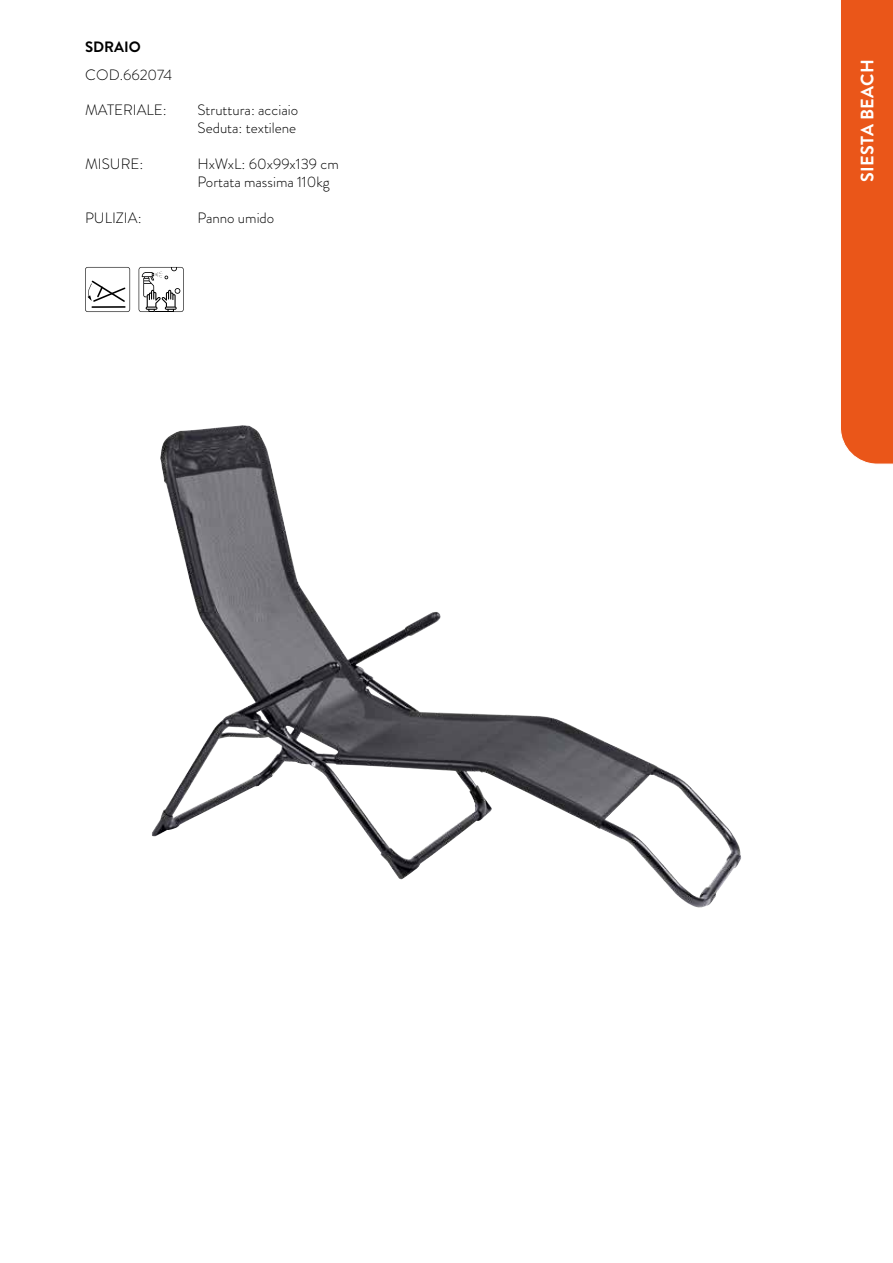
<style>
.page{position:relative;width:893px;height:1263px;background:#fff}
.page>*{position:absolute;margin:0;border:0;box-sizing:border-box;transform-origin:0 0}
.t1{font:700 18px "Brandon Grotesque";letter-spacing:.02em;color:#fff}
.t2{font:300 15px/18px "Brandon Grotesque";color:#000}
.t3{font:700 15px "Brandon Grotesque";color:#000}
</style>
<div class="page">
<div style="left:840px;top:0;width:53px;height:464px;background:#ea5619"></div>
<svg style="left:139px;top:267px;width:45px;height:45px"></svg>
<svg style="left:85px;top:267px;width:45px;height:45px"></svg>
<img style="left:152px;top:425px;width:474px;height:455px">
<p class="t3" style="left:85px;top:36px;width:57px">SDRAIO</p>
<p class="t2" style="left:85px;top:65px;width:89px">COD.662074</p>
<p class="t2" style="left:85px;top:100px;width:83px">MATERIALE:</p>
<p class="t2" style="left:198px;top:100px;width:102px">Struttura: acciaio<br>Seduta: textilene</p>
<p class="t2" style="left:85px;top:154px;width:60px">MISURE:</p>
<p class="t2" style="left:198px;top:154px;width:143px">HxWxL: 60x99x139 cm<br>Portata massima 110kg</p>
<p class="t2" style="left:85px;top:208px;width:58px">PULIZIA:</p>
<p class="t2" style="left:198px;top:208px;width:78px">Panno umido</p>
<p class="t1" style="left:855px;top:182px;width:125px;rotate:-90deg">SIESTA BEACH</p>
</div>
